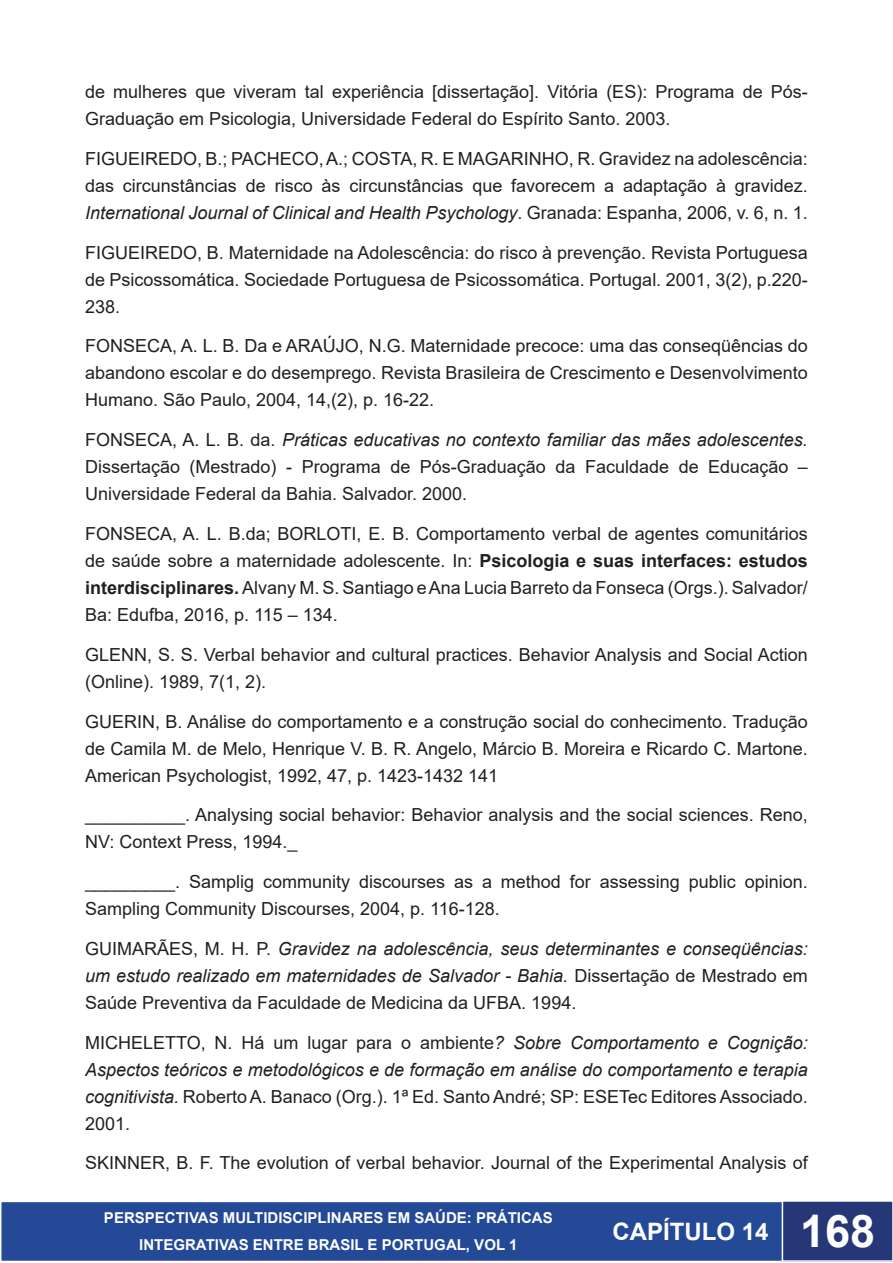
<style>
.page{position:relative;width:893px;height:1263px;background:#fff}
.page>*{position:absolute;margin:0;border:0;box-sizing:border-box;transform-origin:0 0}
.t1{font:700 24px "Arial";color:#fff}
.Default{font:18px/27px "Arial";color:#231f20;text-align:justify}
.Default-2{font:italic 18px/27px "Arial";color:#231f20;text-align:justify}
.t2{font:700 15px/27px "Arial";color:#fff;text-align:center}
.s1{font-style:italic}
.s2{font-weight:700}
.s3{font-style:normal}
.s4{font-size:45px}
</style>
<div class="page">
<div style="left:1px;top:1201px;width:782px;height:60px;background:#234997"></div>
<div style="left:0;top:1201px;width:784px;height:61px;border:2px solid #fff"></div>
<div style="left:782px;top:1201px;width:111px;height:60px;background:#253777"></div>
<div style="left:782px;top:1200px;width:111px;height:62px;border:2px solid #fff"></div>
<p class="Default" style="left:85px;top:78px;width:724px">de mulheres que viveram tal experiência [dissertação]. Vitória (ES): Programa de Pós-<br>Graduação em Psicologia, Universidade Federal do Espírito Santo. 2003.</p>
<p class="Default" style="left:85px;top:145px;width:724px">FIGUEIREDO, B.; PACHECO, A.; COSTA, R. E MAGARINHO, R. Gravidez na adolescência: das circunstâncias de risco às circunstâncias que favorecem a adaptação à gravidez.<br><span class="s1">International Journal of Clinical and Health Psychology</span>. Granada: Espanha, 2006, v. 6, n. 1.</p>
<p class="Default" style="left:85px;top:239px;width:724px">FIGUEIREDO, B. Maternidade na Adolescência: do risco à prevenção. Revista Portuguesa de Psicossomática. Sociedade Portuguesa de Psicossomática. Portugal. 2001, 3(2), p.220- 238.</p>
<p class="Default" style="left:85px;top:332px;width:724px">FONSECA, A. L. B. Da e ARAÚJO, N.G. Maternidade precoce: uma das conseqüências do abandono escolar e do desemprego. Revista Brasileira de Crescimento e Desenvolvimento Humano. São Paulo, 2004, 14,(2), p. 16-22.</p>
<p class="Default" style="left:85px;top:426px;width:724px">FONSECA, A. L. B. da. <span class="s1">Práticas educativas no contexto familiar das mães adolescentes.<br></span>Dissertação (Mestrado) - Programa de Pós-Graduação da Faculdade de Educação – Universidade Federal da Bahia. Salvador. 2000.</p>
<p class="Default" style="left:85px;top:520px;width:724px">FONSECA, A. L. B.da; BORLOTI, E. B. Comportamento verbal de agentes comunitários de saúde sobre a maternidade adolescente. In: <span class="s2">Psicologia e suas interfaces: estudos interdisciplinares.</span> Alvany M. S. Santiago e Ana Lucia Barreto da Fonseca (Orgs.). Salvador/ Ba: Edufba, 2016, p. 115 – 134.</p>
<p class="Default" style="left:85px;top:641px;width:724px">GLENN, S. S. Verbal behavior and cultural practices. Behavior Analysis and Social Action (Online). 1989, 7(1, 2).</p>
<p class="Default" style="left:85px;top:708px;width:724px">GUERIN, B. Análise do comportamento e a construção social do conhecimento. Tradução de Camila M. de Melo, Henrique V. B. R. Angelo, Márcio B. Moreira e Ricardo C. Martone.<br>American Psychologist, 1992, 47, p. 1423-1432 141</p>
<p class="Default" style="left:85px;top:801px;width:724px">__________. Analysing social behavior: Behavior analysis and the social sciences. Reno,<br>NV: Context Press, 1994._</p>
<p class="Default" style="left:85px;top:868px;width:724px">_________. Samplig community discourses as a method for assessing public opinion.<br>Sampling Community Discourses, 2004, p. 116-128.</p>
<p class="Default-2" style="left:85px;top:935px;width:724px"><span class="s3">GUIMARÃES, M. H. P.</span> Gravidez na adolescência, seus determinantes e conseqüências: um estudo realizado em maternidades de Salvador - Bahia. <span class="s3">Dissertação de Mestrado em Saúde Preventiva da Faculdade de Medicina da UFBA. 1994.</span></p>
<p class="Default-2" style="left:85px;top:1029px;width:724px"><span class="s3">MICHELETTO, N. Há um lugar para o ambiente</span>? Sobre Comportamento e Cognição:<br>Aspectos teóricos e metodológicos e de formação em análise do comportamento e terapia cognitivista. <span class="s3">Roberto A. Banaco (Org.). 1ª Ed. Santo André; SP: ESETec Editores Associado.<br>2001.</span></p>
<p class="Default" style="left:85px;top:1149px;width:724px">SKINNER, B. F. The evolution of verbal behavior. Journal of the Experimental Analysis of</p>
<p class="t2" style="left:104px;top:1205px;width:450px">PERSPECTIVAS MULTIDISCIPLINARES EM SAÚDE: PRÁTICAS<br>INTEGRATIVAS ENTRE BRASIL E PORTUGAL, VOL 1</p>
<h1 class="t1" style="left:612px;top:1215px;width:264px">CAPÍTULO 14 <span class="s4">168</span></h1>
</div>
